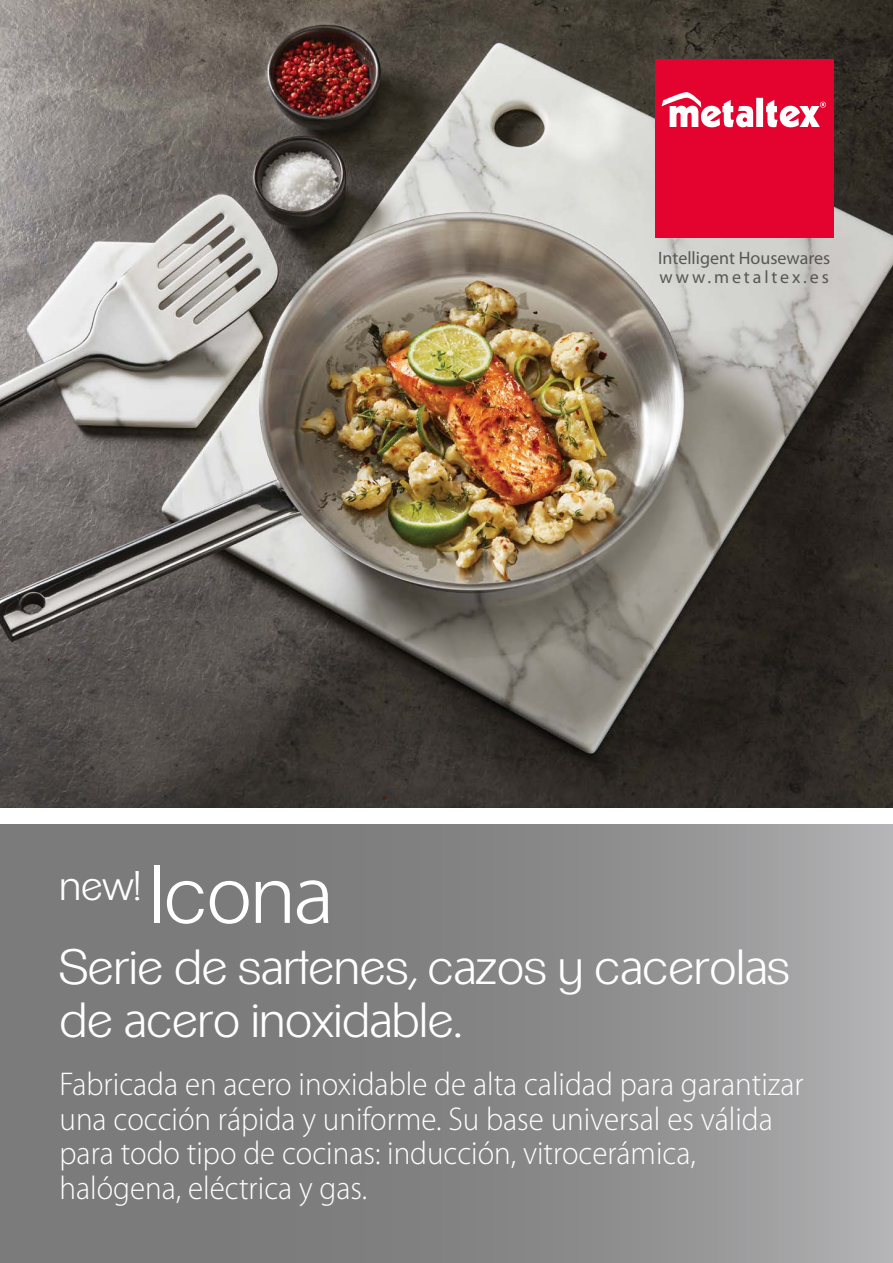
<style>
.page{position:relative;width:893px;height:1263px;background:#fff}
.page>*{position:absolute;margin:0;border:0;box-sizing:border-box;transform-origin:0 0}
.t1{font:500 79.5px "Blevio";color:#fff}
.t2{font:500 48px/52.5px "Blevio";color:#fff}
.t3{font:300 33px/34.5px "Myriad Pro";color:#fff;scale:.94 1}
.t4{font:18px/18.9px "Myriad Pro";color:#575756}
</style>
<div class="page">
<svg style="left:0;top:825px;width:893px;height:438px;background:#8a8989"></svg>
<img style="left:0;top:0;width:893px;height:808px">
<div style="left:655px;top:60px;width:178px;height:178px;background:#e4032e"></div>
<svg style="left:662px;top:92px;width:164px;height:35px"></svg>
<p class="t4" style="left:658px;top:249px;width:174px">Intelligent Housewares www.metaltex.es</p>
<h1 class="t1" style="left:60px;top:849px;width:273px"><sup>new!</sup> Icona</h1>
<h2 class="t2" style="left:60px;top:941px;width:732px">Serie de sartenes, cazos y cacerolas de acero inoxidable.</h2>
<p class="t3" style="left:60px;top:1067px;width:793px">Fabricada en acero inoxidable de alta calidad para garantizar una cocción rápida y uniforme. Su base universal es válida para todo tipo de cocinas: inducción, vitrocerámica, halógena, eléctrica y gas.</p>
</div>
